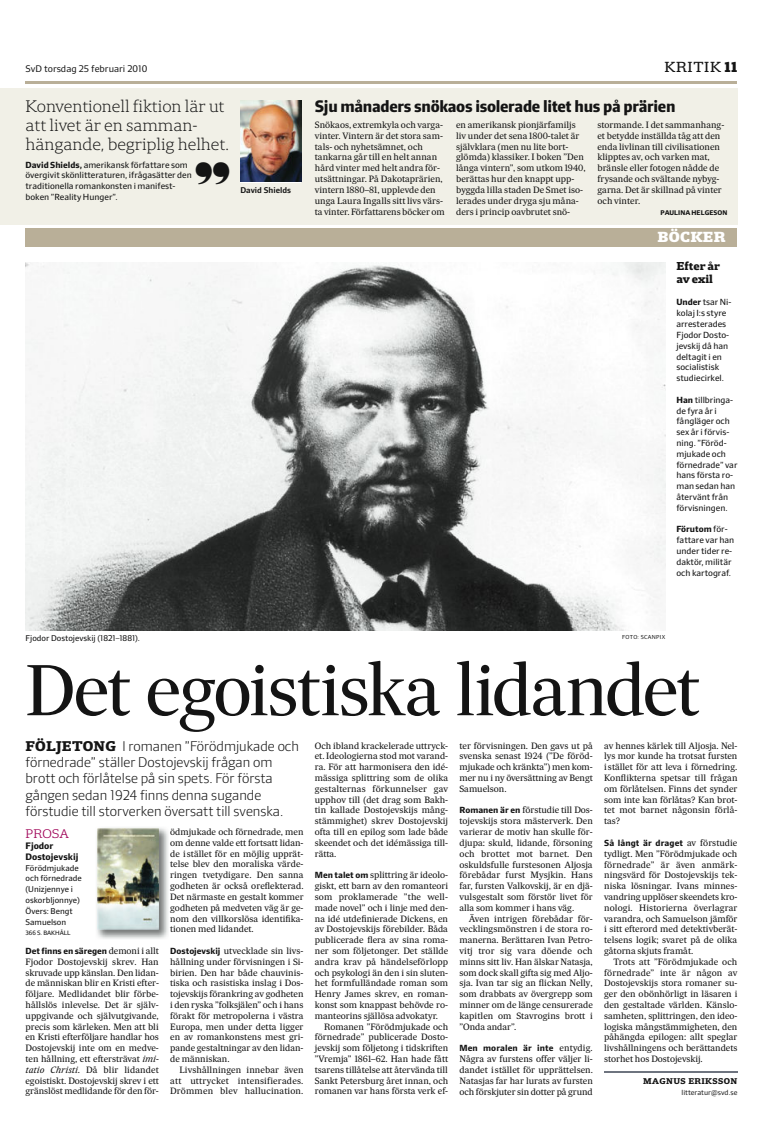
<style>
.page{position:relative;width:763px;height:1132px;background:#fff}
.page>*{position:absolute;margin:0;border:0;box-sizing:border-box;transform-origin:0 0}
.t1{font:69px "Sueca Headline";letter-spacing:-.03em;color:#141414}
.t2{font:200 16px/19px "Sueca Slab";letter-spacing:-.005em;color:#141414}
.t3{font:700 16px "Sueca Headline Sans";letter-spacing:-.02em;color:#141414}
.t4{font:500 14px "Sueca Slab";letter-spacing:.05em;color:#141414}
.t5{font:800 14px "Sueca Slab";letter-spacing:.02em;color:#fff}
.t6{font:300 13.5px/16.2px "Sueca Headline Sans";color:#141414}
.t7{font:300 12px "Sueca Slab";letter-spacing:.015em;color:#9e0056}
.t8{font:800 11px/13px "Sueca Slab";color:#141414}
.t9{font:9.2px "Sueca Sans";color:#141414}
.t10{font:700 9px/10.8px "Sueca Sans";color:#141414}
.t11{font:8.8px/10.8px "Sueca Text";color:#141414;text-align:justify}
.t12{font:500 8.5px/10.8px "Sueca Sans";color:#141414}
.t13{font:700 8.5px "Sueca Sans";letter-spacing:.005em;color:#141414}
.t14{font:500 8px/10.8px "Sueca Sans";color:#141414}
.t15{font:700 8px "Sueca Slab";letter-spacing:.05em;color:#141414}
.t16{font:600 8px "Sueca Sans";color:#141414}
.t17{font:7px "Sueca Sans";color:#141414}
.t18{font:700 6.5px "Sueca Sans";color:#141414}
.t19{font:500 6px "Sueca Sans";color:#141414}
.t20{font:5.5px "Sueca Sans";letter-spacing:.05em;color:#141414}
.s1{font-weight:800}
.s2{font-weight:700}
.s3{font-family:"Sueca Slab";font-weight:800}
.s4{font-family:"Sueca Sans";font-weight:700;font-size:8.5px}
.s5{font-family:"Sueca Text";font-weight:400;font-size:8.8px}
.s6{font-style:italic}
</style>
<div class="page">
<hr style="left:26px;top:81px;width:711px;height:3px;background:#b9af98">
<div style="left:0;top:88px;width:737px;height:136px;background:#f1f0e7"></div>
<div style="left:26px;top:228px;width:711px;height:18px;background:#b9af98"></div>
<img style="left:26px;top:262px;width:639px;height:368px">
<hr style="left:604px;top:1071px;width:133px;height:1px;background:#6e747f">
<img style="left:97px;top:828px;width:71px;height:111px">
<img style="left:98px;top:828px;width:61px;height:101px">
<img style="left:240px;top:100px;width:61px;height:82px">
<p class="t9" style="left:26px;top:63px;width:123px">SvD torsdag 25 februari 2010</p>
<h3 class="t4" style="left:664px;top:58px;width:74px">KRITIK <span class="s1">11</span></h3>
<h2 class="t2" style="left:26px;top:96px;width:205px">Konventionell fiktion lär ut att livet är en samman&shy;hängande, begriplig helhet.</h2>
<p class="t12" style="left:26px;top:159px;width:168px"><span class="s2">David Shields,</span> amerikansk författare som övergivit skönlitteraturen, ifrågasätter den traditionella romankonsten i manifest&shy;boken ”Reality Hunger”.</p>
<p class="t16" style="left:240px;top:185px;width:52px">David Shields</p>
<h2 class="t3" style="left:315px;top:96px;width:362px">Sju månaders snökaos isolerade litet hus på prärien</h2>
<p class="t11" style="left:315px;top:119px;width:131px;text-align:left">Snökaos, extremkyla och varga&shy;vinter. Vintern är det stora sam&shy;tals- och nyhetsämnet, och tankarna går till en helt annan hård vinter med helt andra för&shy;utsättningar. På Dakotaprärien, vintern 1880–81, upplevde den unga Laura Ingalls sitt livs värs&shy;ta vinter. Författarens böcker om</p>
<p class="t11" style="left:456px;top:119px;width:131px;text-align:left">en amerikansk pionjärfamiljs liv under det sena 1800-talet är självklara (men nu lite bort&shy;glömda) klassiker. I boken ”Den långa vintern”, som utkom 1940, berättas hur den knappt upp&shy;byggda lilla staden De Smet iso&shy;lerades under dryga sju måna&shy;ders i princip oavbrutet snö-</p>
<p class="t11" style="left:597px;top:119px;width:128px;text-align:left">stormande. I det sammanhang&shy;et betydde inställda tåg att den enda livlinan till civilisationen klipptes av, och varken mat, bränsle eller fotogen nådde de frysande och svältande nybyg&shy;garna. Det är skillnad på vinter och vinter.</p>
<p class="t18" style="left:660px;top:208px;width:68px">PAULINA HELGESON</p>
<h3 class="t5" style="left:657px;top:228px;width:69px">BÖCKER</h3>
<p class="t8" style="left:676px;top:259px;width:45px">Efter år av exil</p>
<p class="t12" style="left:676px;top:297px;width:56px"><span class="s2">Under</span> tsar Ni&shy;kolaj I:s styre arresterades<br>Fjodor Dosto&shy;jevskij då han deltagit i en socialistisk studiecirkel.</p>
<p class="t12" style="left:676px;top:394px;width:62px"><span class="s2">Han</span> tillbringa&shy;de fyra år i fångläger och sex år i förvis&shy;ning. ”Föröd&shy;mjukade och förnedrade” var hans första ro&shy;man sedan han återvänt från förvisningen.</p>
<p class="t12" style="left:676px;top:524px;width:59px"><span class="s2">Förutom</span> för&shy;fattare var han under tider re&shy;daktör, militär och kartograf.</p>
<p class="t14" style="left:26px;top:632px;width:116px">Fjodor Dostojevskij (1821–1881).</p>
<p class="t20" style="left:622px;top:633px;width:44px">FOTO: SCANPIX</p>
<h1 class="t1" style="left:26px;top:645px;width:676px">Det egoistiska lidandet</h1>
<h3 class="t6" style="left:26px;top:737px;width:275px"><span class="s3">FÖLJETONG</span> I romanen ”Förödmjukade och förnedrade” ställer Dostojevskij frågan om brott och förlåtelse på sin spets. För första gången sedan 1924 finns denna sugande förstudie till storverken översatt till svenska.</h3>
<p class="t11" style="left:459px;top:739px;width:135px">ter förvisningen. Den gavs ut på svenska senast 1924 (”De föröd&shy;mjukade och kränkta”) men kom&shy;mer nu i ny översättning av Bengt Samuelson.</p>
<p class="t11" style="left:459px;top:804px;width:135px"><span class="s4">Romanen är en</span> förstudie till Dos&shy;tojevskijs stora mästerverk. Den varierar de motiv han skulle för&shy;djupa: skuld, lidande, försoning och brottet mot barnet. Den oskuldsfulle furstesonen Aljosja förebådar furst Mysjkin. Hans far, fursten Valkovskij, är en djä&shy;vulsgestalt som förstör livet för alla som kommer i hans väg.</p>
<p class="t11" style="left:459px;top:912px;width:135px;text-indent:9px">Även intrigen förebådar för&shy;vecklingsmönstren i de stora ro&shy;manerna. Berättaren Ivan Petro&shy;vitj tror sig vara döende och minns sitt liv. Han älskar Natasja, som dock skall gifta sig med Aljo&shy;sja. Ivan tar sig an flickan Nelly, som drabbats av övergrepp som minner om de länge censurerade kapitlen om Stavrogins brott i ”Onda andar”.</p>
<p class="t13" style="left:459px;top:1042px;width:135px">Men moralen är inte <span class="s5">entydig.</span></p>
<p class="t11" style="left:459px;top:1053px;width:135px">Några av furstens offer väljer li&shy;dandet i stället för upprättelsen.<br>Natasjas far har lurats av fursten och förskjuter sin dotter på grund</p>
<p class="t11" style="left:315px;top:739px;width:135px">Och ibland krackelerade uttryck&shy;et. Ideologierna stod mot varand&shy;ra. För att harmonisera den idé&shy;mässiga splittring som de olika gestalternas förkunnelser gav upphov till (det drag som Bakh&shy;tin kallade Dostojevskijs mång&shy;stämmighet) skrev Dostojevskij ofta till en epilog som lade både skeendet och det idémässiga till&shy;rätta.</p>
<p class="t11" style="left:315px;top:869px;width:135px"><span class="s4">Men talet om</span> splittring är ideolo&shy;giskt, ett barn av den romanteori som proklamerade ”the well&shy;made novel” och i linje med den&shy;na idé utdefinierade Dickens, en av Dostojevskijs förebilder. Båda publicerade flera av sina roma&shy;ner som följetonger. Det ställde andra krav på händelseförlopp och psykologi än den i sin sluten&shy;het formfulländade roman som Henry James skrev, en roman&shy;konst som knappast behövde ro&shy;manteorins själlösa advokatyr.</p>
<p class="t11" style="left:315px;top:1020px;width:135px;text-indent:9px">Romanen ”Förödmjukade och förnedrade” publicerade Dosto&shy;jevskij som följetong i tidskriften ”Vremja” 1861–62. Han hade fått tsarens tillåtelse att återvända till Sankt Petersburg året innan, och romanen var hans första verk ef-</p>
<p class="t11" style="left:604px;top:739px;width:135px">av hennes kärlek till Aljosja. Nel&shy;lys mor kunde ha trotsat fursten i stället för att leva i förnedring.<br>Konflikterna spetsar till frågan om förlåtelsen. Finns det synder som inte kan förlåtas? Kan brot&shy;tet mot barnet någonsin förlå&shy;tas?</p>
<p class="t13" style="left:604px;top:837px;width:135px">Så långt är draget <span class="s5">av förstudie</span></p>
<p class="t11" style="left:604px;top:847px;width:135px">tydligt. Men ”Förödmjukade och förnedrade” är även anmärk&shy;ningsvärd för Dostojevskijs tek&shy;niska lösningar. Ivans minnes&shy;vandring upplöser skeendets kro&shy;nologi. Historierna överlagrar varandra, och Samuelson jämför i sitt efterord med detektivberät&shy;telsens logik; svaret på de olika gåtorna skjuts framåt.</p>
<p class="t11" style="left:604px;top:955px;width:135px;text-indent:9px">Trots att ”Förödmjukade och förnedrade” inte är någon av Dostojevskijs stora romaner su&shy;ger den obönhörligt in läsaren i den gestaltade världen. Känslo&shy;samheten, splittringen, den ideo&shy;logiska mångstämmigheten, den påhängda epilogen: allt speglar livshållningens och berättandets storhet hos Dostojevskij.</p>
<p class="t15" style="left:643px;top:1075px;width:96px">MAGNUS ERIKSSON</p>
<p class="t17" style="left:681px;top:1087px;width:57px">litteratur@svd.se</p>
<p class="t11" style="left:170px;top:826px;width:135px">ödmjukade och förnedrade, men om denne valde ett fortsatt lidan&shy;de i stället för en möjlig upprät&shy;telse blev den moraliska värde&shy;ringen tvetydigare. Den sanna godheten är också oreflekterad.<br>Det närmaste en gestalt kommer godheten på medveten väg är ge&shy;nom den villkorslösa identifika&shy;tionen med lidandet.</p>
<p class="t11" style="left:170px;top:945px;width:135px"><span class="s4">Dostojevskij</span> utvecklade sin livs&shy;hållning under förvisningen i Si&shy;birien. Den har både chauvinis&shy;tiska och rasistiska inslag i Dos&shy;tojevskijs förankring av godheten i den ryska ”folksjälen” och i hans förakt för metropolerna i västra Europa, men under detta ligger en av romankonstens mest gri&shy;pande gestaltningar av den lidan&shy;de människan.</p>
<p class="t11" style="left:170px;top:1063px;width:135px;text-indent:9px">Livshållningen innebar även att uttrycket intensifierades.<br>Drömmen blev hallucination.</p>
<h3 class="t7" style="left:26px;top:826px;width:45px">PROSA</h3>
<p class="t10" style="left:26px;top:840px;width:54px">Fjodor<br>Dostojevskij</p>
<p class="t14" style="left:26px;top:861px;width:58px">Förödmjukade och förnedrade (Unizjennye i oskorbljonnye)<br>Övers: Bengt<br>Samuelson</p>
<p class="t19" style="left:26px;top:929px;width:47px">366 S. BAKHÅLL</p>
<p class="t13" style="left:26px;top:945px;width:135px">Det finns en säregen <span class="s5">demoni i allt</span></p>
<p class="t11" style="left:26px;top:955px;width:135px">Fjodor Dostojevskij skrev. Han skruvade upp känslan. Den lidan&shy;de människan blir en Kristi efter&shy;följare. Medlidandet blir förbe&shy;hållslös inlevelse. Det är själv&shy;uppgivande och självutgivande, precis som kärleken. Men att bli en Kristi efterföljare handlar hos Dostojevskij inte om en medve&shy;ten hållning, ett eftersträvat <span class="s6">imi&shy;tatio Christi</span>. Då blir lidandet egoistiskt. Dostojevskij skrev i ett gränslöst medlidande för den för-</p>
</div>
